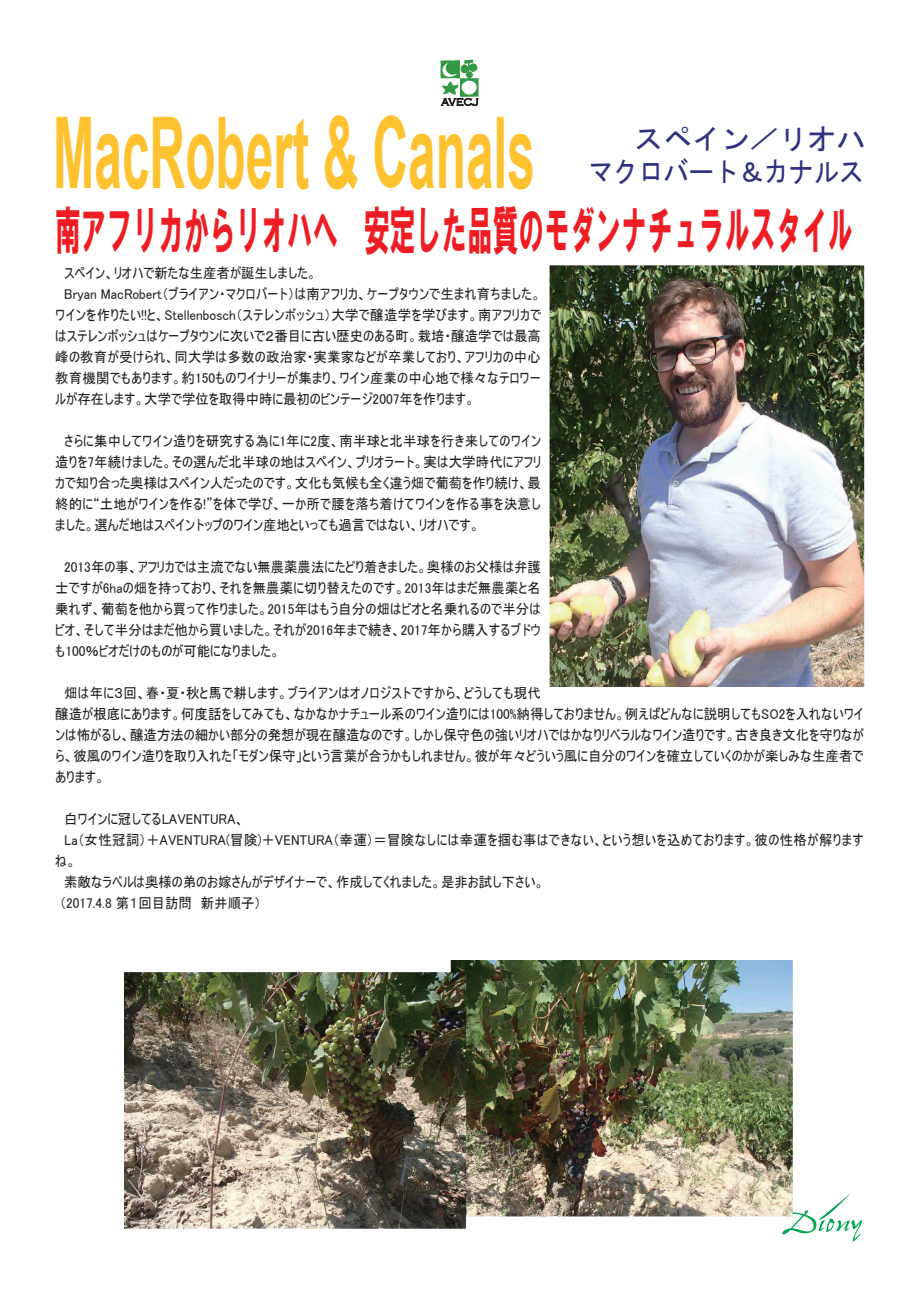
<style>
.page{position:relative;width:919px;height:1289px;background:#fff}
.page>*{position:absolute;margin:0;border:0;box-sizing:border-box;transform-origin:0 0}
.t1{font:700 99px "Arial";color:#fec231;scale:.5 1}
.t2{font:52.5px "HG Soei Kakugothic UB";color:#ee1d23;scale:.49 1}
.t3{font:28.8px/32.8px "JK Gothic";color:#30317f;text-align:right}
.t4{font:14.25px/21px "MS UI Gothic";letter-spacing:.005em;color:#231f20;scale:.94 1}
</style>
<div class="page">
<svg style="left:440px;top:60px;width:38px;height:47px"></svg>
<svg style="left:782px;top:1193px;width:80px;height:48px"></svg>
<img style="left:549px;top:265px;width:316px;height:422px">
<img style="left:125px;top:960px;width:667px;height:268px">
<h1 class="t1" style="left:53px;top:83px;width:964px">MacRobert &amp; Canals</h1>
<h3 class="t3" style="left:588px;top:122px;width:278px">スペイン／リオハ<br>マクロバート＆カナルス</h3>
<h2 class="t2" style="left:55px;top:204px;width:1629px">南アフリカからリオハへ　安定した品質のモダンナチュラルスタイル</h2>
<p class="t4" style="left:55px;top:262px;width:518px">　スペイン、リオハで新たな生産者が誕生しました。<br>　Bryan MacRobert（ブライアン・マクロバート）は南アフリカ、ケープタウンで生まれ育ちました。ワインを作りたい!!と、Stellenbosch（ステレンボッシュ）大学で醸造学を学びます。南アフリカではステレンボッシュはケープタウンに次いで２番目に古い歴史のある町。栽培・醸造学では最高峰の教育が受けられ、同大学は多数の政治家・実業家などが卒業しており、アフリカの中心教育機関でもあります。約150ものワイナリーが集まり、ワイン産業の中心地で様々なテロワールが存在します。大学で学位を取得中時に最初のビンテージ2007年を作ります。</p>
<p class="t4" style="left:55px;top:430px;width:518px;text-align:justify">　さらに集中してワイン造りを研究する為に1年に2度、南半球と北半球を行き来してのワイン造りを7年続けました。その選んだ北半球の地はスペイン、プリオラート。実は大学時代にアフリカで知り合った奥様はスペイン人だったのです。文化も気候も全く違う畑で葡萄を作り続け、最終的に“土地がワインを作る!”を体で学び、一か所で腰を落ち着けてワインを作る事を決意しました。選んだ地はスペイントップのワイン産地といっても過言ではない、リオハです。</p>
<p class="t4" style="left:55px;top:556px;width:518px;text-align:justify">　2013年の事、アフリカでは主流でない無農薬農法にたどり着きました。奥様のお父様は弁護士ですが6haの畑を持っており、それを無農薬に切り替えたのです。2013年はまだ無農薬と名乗れず、葡萄を他から買って作りました。2015年はもう自分の畑はビオと名乗れるので半分はビオ、そして半分はまだ他から買いました。それが2016年まで続き、2017年から購入するブドウも100％ビオだけのものが可能になりました。</p>
<p class="t4" style="left:55px;top:682px;width:861px">　畑は年に３回、春・夏・秋と馬で耕します。ブライアンはオノロジストですから、どうしても現代<br>醸造が根底にあります。何度話をしてみても、なかなかナチュール系のワイン造りには100%納得しておりません。例えばどんなに説明してもSO2を入れないワインは怖がるし、醸造方法の細かい部分の発想が現在醸造なのです。しかし保守色の強いリオハではかなりリベラルなワイン造りです。古き良き文化を守りながら、彼風のワイン造りを取り入れた「モダン保守」という言葉が合うかもしれません。彼が年々どういう風に自分のワインを確立していくのかが楽しみな生産者であります。</p>
<p class="t4" style="left:55px;top:808px;width:861px">　白ワインに冠してるLAVENTURA、<br>　La（女性冠詞）＋AVENTURA(冒険)＋VENTURA（幸運）＝冒険なしには幸運を掴む事はできない、という想いを込めております。彼の性格が解りますね。<br>　素敵なラベルは奥様の弟のお嫁さんがデザイナーで、作成してくれました。是非お試し下さい。<br>（2017.4.8 第１回目訪問　新井順子）</p>
</div>
